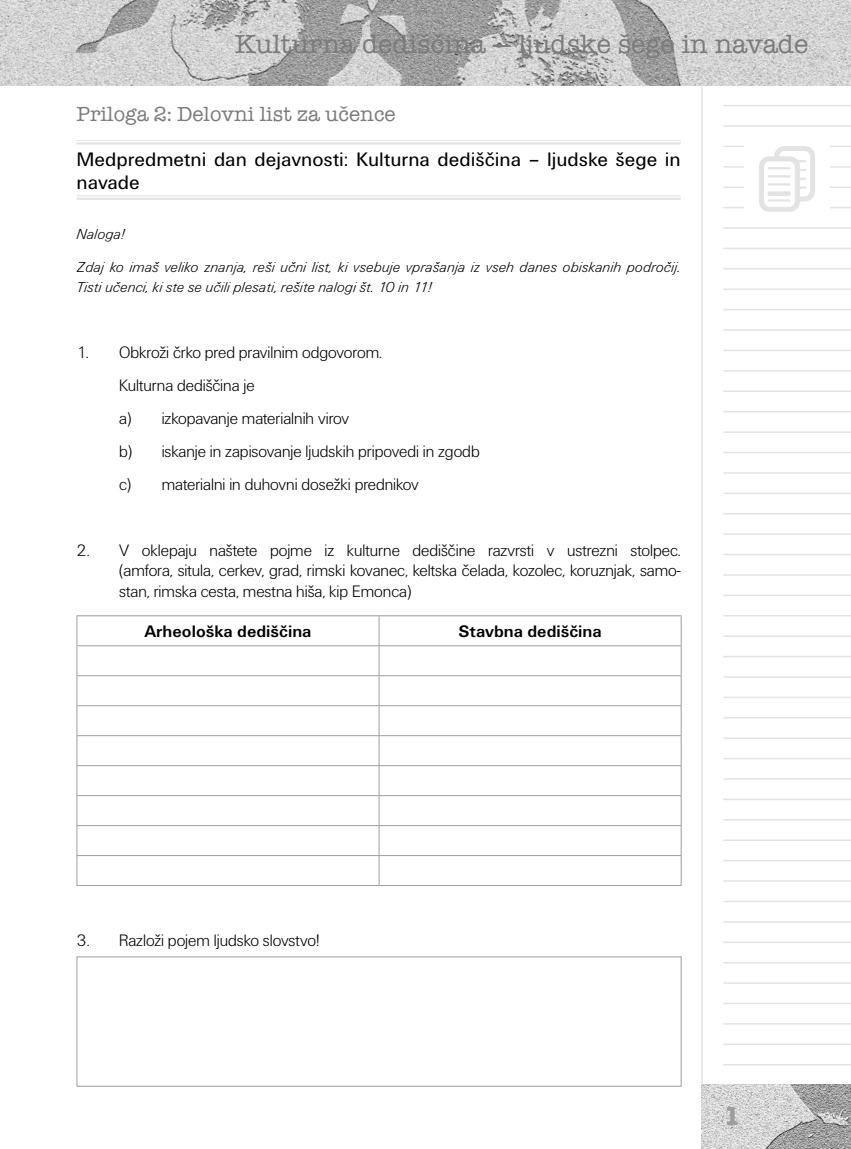
<style>
.page{position:relative;width:851px;height:1149px;background:#fff}
.page>*{position:absolute;margin:0;border:0;box-sizing:border-box;transform-origin:0 0}
.t1{font:500 27px "American Typ Itc DEE";color:#7c7b7b}
.t2{font:700 27px "American Typ Itc DEE";color:#9d9d9c}
.t3{font:500 21px "American Typ Itc DEE";color:#7c7b7b}
.t4{font:20.25px/22.5px "Unitus TEE";color:#000}
.t5{font:17.25px/33px "Unitus DEE Ligh";color:#000}
.t6{font:700 17.25px "Unitus TEE";color:#000}
.t7{font:15px/20.2px "Unitus DEE Ligh Ital";color:#000}
</style>
<div class="page">
<svg style="left:701px;top:85px;width:149px;height:998px"></svg>
<img style="left:701px;top:1083px;width:149px;height:65px">
<hr style="left:723px;top:105px;width:127px;height:1px;background:#e3e3e3">
<hr style="left:723px;top:125px;width:127px;height:2px;background:#e3e3e3">
<hr style="left:723px;top:146px;width:127px;height:1px;background:#e3e3e3">
<hr style="left:723px;top:166px;width:127px;height:1px;background:#e3e3e3">
<hr style="left:723px;top:186px;width:127px;height:2px;background:#e3e3e3">
<hr style="left:723px;top:207px;width:127px;height:1px;background:#e3e3e3">
<hr style="left:723px;top:227px;width:127px;height:2px;background:#e3e3e3">
<hr style="left:723px;top:247px;width:127px;height:2px;background:#e3e3e3">
<hr style="left:723px;top:268px;width:127px;height:1px;background:#e3e3e3">
<hr style="left:723px;top:288px;width:127px;height:2px;background:#e3e3e3">
<hr style="left:723px;top:309px;width:127px;height:1px;background:#e3e3e3">
<hr style="left:723px;top:329px;width:127px;height:2px;background:#e3e3e3">
<hr style="left:723px;top:349px;width:127px;height:2px;background:#e3e3e3">
<hr style="left:723px;top:370px;width:127px;height:1px;background:#e3e3e3">
<hr style="left:723px;top:390px;width:127px;height:2px;background:#e3e3e3">
<hr style="left:723px;top:411px;width:127px;height:1px;background:#e3e3e3">
<hr style="left:723px;top:431px;width:127px;height:2px;background:#e3e3e3">
<hr style="left:723px;top:451px;width:127px;height:2px;background:#e3e3e3">
<hr style="left:723px;top:472px;width:127px;height:1px;background:#e3e3e3">
<hr style="left:723px;top:492px;width:127px;height:2px;background:#e3e3e3">
<hr style="left:723px;top:513px;width:127px;height:1px;background:#e3e3e3">
<hr style="left:723px;top:533px;width:127px;height:1px;background:#e3e3e3">
<hr style="left:723px;top:553px;width:127px;height:2px;background:#e3e3e3">
<hr style="left:723px;top:574px;width:127px;height:1px;background:#e3e3e3">
<hr style="left:723px;top:594px;width:127px;height:2px;background:#e3e3e3">
<hr style="left:723px;top:615px;width:127px;height:1px;background:#e3e3e3">
<hr style="left:723px;top:635px;width:127px;height:1px;background:#e3e3e3">
<hr style="left:723px;top:655px;width:127px;height:2px;background:#e3e3e3">
<hr style="left:723px;top:676px;width:127px;height:1px;background:#e3e3e3">
<hr style="left:723px;top:696px;width:127px;height:2px;background:#e3e3e3">
<hr style="left:723px;top:716px;width:127px;height:2px;background:#e3e3e3">
<hr style="left:723px;top:737px;width:127px;height:1px;background:#e3e3e3">
<hr style="left:723px;top:757px;width:127px;height:2px;background:#e3e3e3">
<hr style="left:723px;top:778px;width:127px;height:1px;background:#e3e3e3">
<hr style="left:723px;top:798px;width:127px;height:2px;background:#e3e3e3">
<hr style="left:723px;top:818px;width:127px;height:2px;background:#e3e3e3">
<hr style="left:723px;top:839px;width:127px;height:1px;background:#e3e3e3">
<hr style="left:723px;top:859px;width:127px;height:2px;background:#e3e3e3">
<hr style="left:723px;top:880px;width:127px;height:1px;background:#e3e3e3">
<hr style="left:723px;top:900px;width:127px;height:1px;background:#e3e3e3">
<hr style="left:723px;top:920px;width:127px;height:2px;background:#e3e3e3">
<hr style="left:723px;top:941px;width:127px;height:1px;background:#e3e3e3">
<hr style="left:723px;top:961px;width:127px;height:2px;background:#e3e3e3">
<hr style="left:723px;top:982px;width:127px;height:1px;background:#e3e3e3">
<hr style="left:723px;top:1002px;width:127px;height:1px;background:#e3e3e3">
<hr style="left:723px;top:1022px;width:127px;height:2px;background:#e3e3e3">
<hr style="left:723px;top:1043px;width:127px;height:1px;background:#e3e3e3">
<hr style="left:723px;top:1063px;width:127px;height:2px;background:#e3e3e3">
<img style="left:0;top:0;width:850px;height:85px">
<div style="left:744px;top:134px;width:85px;height:80px;background:#fff"></div>
<svg style="left:759px;top:146px;width:56px;height:66px"></svg>
<hr style="left:767px;top:199px;width:23px;height:2px;background:#e3e3e3">
<hr style="left:77px;top:140px;width:603px;height:1px;background:#e3e3e3">
<hr style="left:77px;top:142px;width:603px;height:2px;background:#e3e3e3">
<hr style="left:77px;top:195px;width:603px;height:1px;background:#e3e3e3">
<hr style="left:77px;top:197px;width:603px;height:3px;background:#e3e3e3">
<hr style="left:77px;top:645px;width:302px;height:1px;background:#9d9d9c">
<hr style="left:379px;top:645px;width:302px;height:1px;background:#9d9d9c">
<hr style="left:77px;top:675px;width:302px;height:1px;background:#9d9d9c">
<hr style="left:379px;top:675px;width:302px;height:1px;background:#9d9d9c">
<hr style="left:77px;top:705px;width:302px;height:1px;background:#9d9d9c">
<hr style="left:379px;top:705px;width:302px;height:1px;background:#9d9d9c">
<svg style="left:378px;top:616px;width:1px;height:119px"></svg>
<hr style="left:77px;top:735px;width:302px;height:1px;background:#9d9d9c">
<hr style="left:379px;top:735px;width:302px;height:1px;background:#9d9d9c">
<hr style="left:378px;top:735px;width:1px;height:30px;background:#9d9d9c">
<hr style="left:77px;top:765px;width:302px;height:1px;background:#9d9d9c">
<hr style="left:379px;top:765px;width:302px;height:1px;background:#9d9d9c">
<hr style="left:378px;top:765px;width:1px;height:30px;background:#9d9d9c">
<hr style="left:77px;top:795px;width:302px;height:1px;background:#9d9d9c">
<hr style="left:379px;top:795px;width:302px;height:1px;background:#9d9d9c">
<hr style="left:378px;top:795px;width:1px;height:30px;background:#9d9d9c">
<hr style="left:77px;top:825px;width:302px;height:1px;background:#9d9d9c">
<hr style="left:379px;top:825px;width:302px;height:1px;background:#9d9d9c">
<hr style="left:77px;top:854px;width:302px;height:1px;background:#9d9d9c">
<hr style="left:379px;top:854px;width:302px;height:1px;background:#9d9d9c">
<svg style="left:378px;top:826px;width:1px;height:58px"></svg>
<hr style="left:77px;top:615px;width:302px;height:1px;background:#9d9d9c">
<hr style="left:379px;top:615px;width:302px;height:1px;background:#9d9d9c">
<svg style="left:77px;top:616px;width:1px;height:119px"></svg>
<svg style="left:680px;top:616px;width:1px;height:119px"></svg>
<hr style="left:77px;top:735px;width:1px;height:30px;background:#9d9d9c">
<hr style="left:680px;top:735px;width:1px;height:30px;background:#9d9d9c">
<hr style="left:77px;top:765px;width:1px;height:30px;background:#9d9d9c">
<hr style="left:680px;top:765px;width:1px;height:30px;background:#9d9d9c">
<hr style="left:77px;top:795px;width:1px;height:30px;background:#9d9d9c">
<hr style="left:680px;top:795px;width:1px;height:30px;background:#9d9d9c">
<svg style="left:77px;top:826px;width:1px;height:58px"></svg>
<svg style="left:680px;top:826px;width:1px;height:58px"></svg>
<hr style="left:77px;top:884px;width:302px;height:1px;background:#9d9d9c">
<hr style="left:379px;top:884px;width:302px;height:1px;background:#9d9d9c">
<div style="left:77px;top:956px;width:604px;height:130px;border:1px solid #9d9d9c"></div>
<h1 class="t1" style="left:235px;top:30px;width:575px">Kulturna dediščina — ljudske šege in navade</h1>
<p class="t3" style="left:77px;top:103px;width:320px">Priloga 2: Delovni list za učence</p>
<p class="t4" style="left:77px;top:148px;width:605px">Medpredmetni dan dejavnosti: Kulturna dediščina – ljudske šege in navade</p>
<p class="t7" style="left:77px;top:224px;width:50px">Naloga!</p>
<p class="t7" style="left:77px;top:257px;width:605px">Zdaj ko imaš veliko znanja, reši učni list, ki vsebuje vprašanja iz vseh danes obiskanih področij.<br>Tisti učenci, ki ste se učili plesati, rešite nalogi št. 10 in 11!</p>
<p class="t5" style="left:119px;top:336px;width:362px;text-indent:-43px">1. Obkroži črko pred pravilnim odgovorom.<br>Kulturna dediščina je<br>a) izkopavanje materialnih virov<br>b) iskanje in zapisovanje ljudskih pripovedi in zgodb c) materialni in duhovni dosežki prednikov</p>
<p class="t5" style="left:119px;top:540px;width:563px;line-height:20.2px;text-align:justify;text-indent:-42px">2. V oklepaju naštete pojme iz kulturne dediščine razvrsti v ustrezni stolpec. (amfora, situla, cerkev, grad, rimski kovanec, keltska čelada, kozolec, koruznjak, samo&shy;stan, rimska cesta, mestna hiša, kip Emonca)</p>
<p class="t6" style="left:144px;top:621px;width:168px">Arheološka dediščina</p>
<p class="t6" style="left:458px;top:621px;width:145px">Stavbna dediščina</p>
<p class="t5" style="left:77px;top:923px;width:244px">3. Razloži pojem ljudsko slovstvo!</p>
<h1 class="t2" style="left:723px;top:1099px;width:18px">1</h1>
</div>
